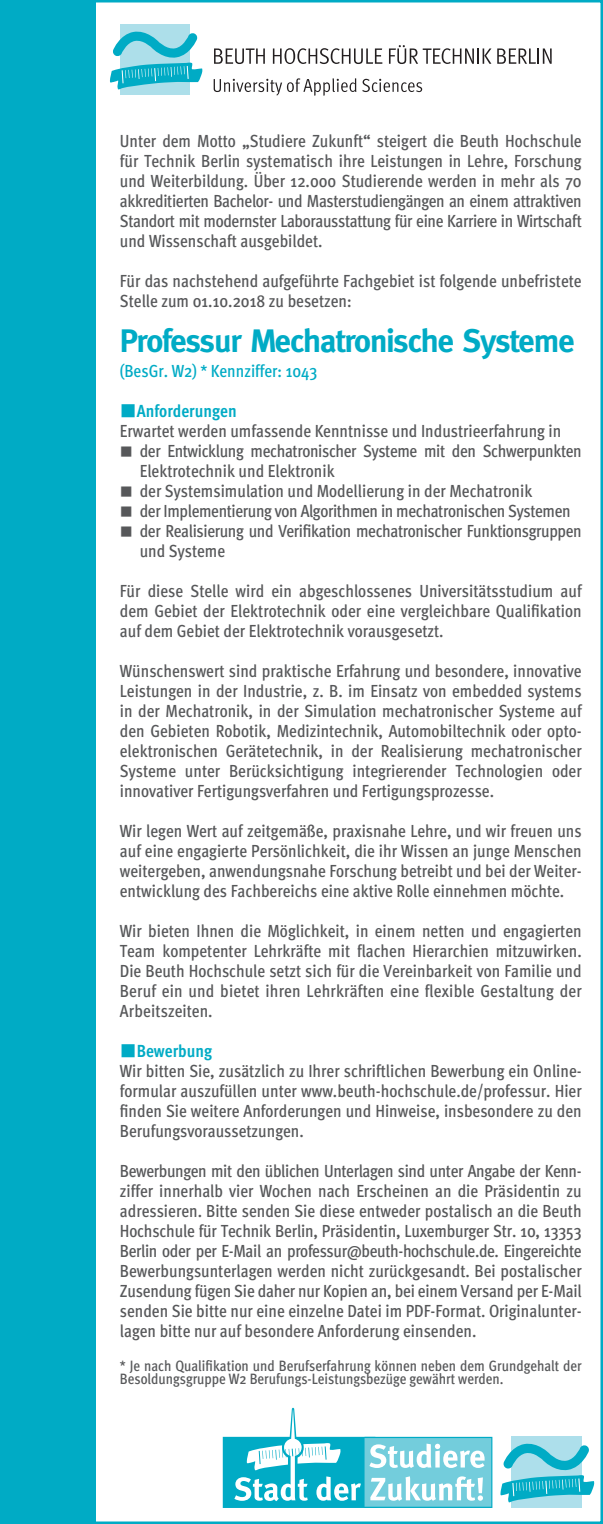
<style>
.page{position:relative;width:603px;height:1524px;background:#fff}
.page>*{position:absolute;margin:0;border:0;box-sizing:border-box;transform-origin:0 0}
.t1{font:700 32.5px "Meta";letter-spacing:-.03em;color:#00abc5}
.t2{font:500 17.5px/20px "Meta Cond";color:#57585a;text-align:justify}
.t3{font:500 17.5px/20px "Meta Cond";letter-spacing:-.02em;color:#57585a}
.t4{font:500 17.5px "Meta Cond";color:#00abc5}
.t5{font:500 15px/13.8px "Meta Cond";color:#57585a}
.s1{color:#00abc5}
.s2{font-weight:700;color:#00abc5}
</style>
<div class="page">
<div style="left:1px;top:0;width:95px;height:1524px;background:#00abc5"></div>
<div style="left:120px;top:25px;width:70px;height:70px;background:#addfea"></div>
<svg style="left:110px;top:31px;width:92px;height:59px"></svg>
<svg style="left:214px;top:48px;width:51px;height:16px"></svg>
<svg style="left:273px;top:48px;width:109px;height:16px"></svg>
<svg style="left:389px;top:45px;width:102px;height:19px"></svg>
<svg style="left:497px;top:48px;width:54px;height:16px"></svg>
<svg style="left:213px;top:78px;width:143px;height:18px"></svg>
<svg style="left:362px;top:79px;width:60px;height:13px"></svg>
<div style="left:511px;top:1436px;width:70px;height:72px;background:#addfeb"></div>
<svg style="left:500px;top:1441px;width:94px;height:61px"></svg>
<svg style="left:223px;top:1407px;width:269px;height:101px"></svg>
<p class="t2" style="left:120px;top:130px;width:463px">Unter dem Motto „Studiere Zukunft“ steigert die Beuth Hochschule für Technik Berlin systematisch ihre Leistungen in Lehre, Forschung und Weiterbildung. Über 12.000 Studierende werden in mehr als 70 akkreditierten Bachelor- und Masterstudiengängen an einem attraktiven Standort mit modernster Laborausstattung für eine Karriere in Wirtschaft und Wissenschaft ausgebildet.</p>
<p class="t2" style="left:120px;top:270px;width:463px">Für das nachstehend aufgeführte Fachgebiet ist folgende unbefristete<br>Stelle zum 01.10.2018 zu besetzen:</p>
<h1 class="t1" style="left:120px;top:321px;width:456px">Professur Mechatronische Systeme</h1>
<p class="t4" style="left:120px;top:360px;width:199px">(BesGr. W2) * Kennziffer: 1043</p>
<p class="t2" style="left:120px;top:400px;width:443px"><span class="s1">■</span><span class="s2">Anforderungen<br></span>Erwartet werden umfassende Kenntnisse und Industrieerfahrung in</p>
<p class="t3" style="left:140px;top:440px;width:443px;text-indent:-20px">■ der Entwicklung mechatronischer Systeme mit den Schwerpunkten<br>Elektrotechnik und Elektronik</p>
<p class="t2" style="left:120px;top:480px;width:414px">■ der Systemsimulation und Modellierung in der Mechatronik</p>
<p class="t3" style="left:120px;top:500px;width:452px">■ der Implementierung von Algorithmen in mechatronischen Systemen</p>
<p class="t3" style="left:140px;top:520px;width:443px;text-indent:-20px">■ der Realisierung und Verifikation mechatronischer Funktionsgruppen und Systeme</p>
<p class="t2" style="left:120px;top:580px;width:463px">Für diese Stelle wird ein abgeschlossenes Universitätsstudium auf dem Gebiet der Elektrotechnik oder eine vergleichbare Qualifikation auf dem Gebiet der Elektrotechnik vorausgesetzt.</p>
<p class="t2" style="left:120px;top:660px;width:463px">Wünschenswert sind praktische Erfahrung und besondere, innovative Leistungen in der Industrie, z. B. im Einsatz von embedded systems in der Mechatronik, in der Simulation mechatronischer Systeme auf den Gebieten Robotik, Medizintechnik, Automobiltechnik oder opto&shy;elektronischen Gerätetechnik, in der Realisierung mechatronischer Systeme unter Berücksichtigung integrierender Technologien oder innovativer Fertigungsverfahren und Fertigungsprozesse.</p>
<p class="t2" style="left:120px;top:820px;width:463px">Wir legen Wert auf zeitgemäße, praxisnahe Lehre, und wir freuen uns auf eine engagierte Persönlichkeit, die ihr Wissen an junge Menschen weitergeben, anwendungsnahe Forschung betreibt und bei der Weiter&shy;entwicklung des Fachbereichs eine aktive Rolle einnehmen möchte.</p>
<p class="t2" style="left:120px;top:920px;width:463px">Wir bieten Ihnen die Möglichkeit, in einem netten und engagierten Team kompetenter Lehrkräfte mit flachen Hierarchien mitzuwirken.<br>Die Beuth Hochschule setzt sich für die Vereinbarkeit von Familie und Beruf ein und bietet ihren Lehrkräften eine flexible Gestaltung der Arbeitszeiten.</p>
<p class="t2" style="left:120px;top:1040px;width:463px;text-align:left"><span class="s1">■</span><span class="s2">Bewerbung<br></span>Wir bitten Sie, zusätzlich zu Ihrer schriftlichen Bewerbung ein Online&shy;formular auszufüllen unter www.beuth-hochschule.de/professur. Hier finden Sie weitere Anforderungen und Hinweise, insbesondere zu den Berufungsvoraussetzungen.</p>
<p class="t2" style="left:120px;top:1160px;width:463px">Bewerbungen mit den üblichen Unterlagen sind unter Angabe der Kenn&shy;ziffer innerhalb vier Wochen nach Erscheinen an die Präsidentin zu adressieren. Bitte senden Sie diese entweder postalisch an die Beuth Hochschule für Technik Berlin, Präsidentin, Luxemburger Str. 10, 13353<br>Berlin oder per E-Mail an professur@beuth-hochschule.de. Eingereichte Bewerbungsunterlagen werden nicht zurückgesandt. Bei postalischer Zusendung fügen Sie daher nur Kopien an, bei einem Versand per E-Mail senden Sie bitte nur eine einzelne Datei im PDF-Format. Originalunter&shy;lagen bitte nur auf besondere Anforderung einsenden.</p>
<p class="t5" style="left:120px;top:1358px;width:463px">* Je nach Qualifikation und Berufserfahrung können neben dem Grundgehalt der<br>Besoldungsgruppe W2 Berufungs-Leistungsbezüge gewährt werden.</p>
</div>
